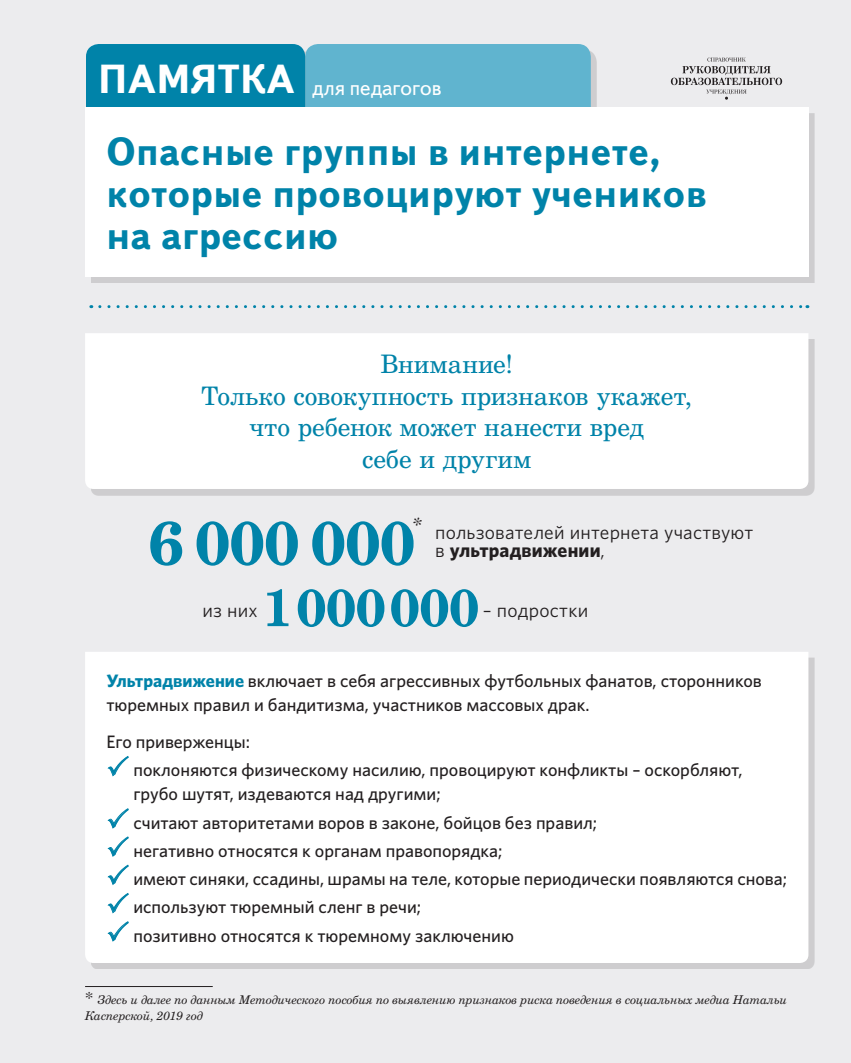
<style>
.page{position:relative;width:851px;height:1063px;background:#fff}
.page>*{position:absolute;margin:0;border:0;box-sizing:border-box;transform-origin:0 0}
._12TABL-txt{font:700 61.5px "Century Schlbk Cyr";letter-spacing:-.01em;color:#0083a9}
._12TABL-txt-2{font:700 52.5px "Century Schlbk Cyr";letter-spacing:-.01em;color:#0083a9}
.t1{font:700 40.5px "Text Book C";color:#fff}
.t2{font:700 39px/42px "Text Book C";letter-spacing:.01em;color:#0083a9}
._07BODY-txt{font:25.5px/31.5px "Century Schlbk Cyr";color:#0083a9;text-align:center}
.t3{font:21px "Text Book C";color:#fff}
._12TABL-txt-3{font:19.5px/18px "Whitney";letter-spacing:.01em;color:#231f20}
._01{font:500 18px/24px "Whitney";color:#231f20}
._14FootNOTE{font:italic 12px/16.5px "Century Schlbk Cyr";letter-spacing:-.01em;color:#231f20}
.s1{font-weight:700}
.s2{font-weight:700;color:#0083a9}
.s3{font-style:normal;font-size:16.5px}
</style>
<div class="page">
<div style="left:0;top:0;width:850px;height:1063px;background:#ececee"></div>
<div style="left:91px;top:50px;width:723px;height:232px;background:#231f20;opacity:.15"></div>
<div style="left:305px;top:44px;width:285px;height:88px;background:#60b4cf;border-radius:13px"></div>
<div style="left:86px;top:44px;width:219px;height:88px;background:#0083a9;border-radius:13px"></div>
<div style="left:85px;top:107px;width:723px;height:169px;background:#fff"></div>
<svg style="left:100px;top:305px;width:707px;height:3px"></svg>
<svg style="left:670px;top:58px;width:112px;height:42px"></svg>
<div style="left:91px;top:658px;width:723px;height:311px;background:#cecdcf"></div>
<div style="left:85px;top:652px;width:723px;height:311px;background:#fff"></div>
<div style="left:91px;top:339px;width:723px;height:156px;background:#cecdcf"></div>
<div style="left:85px;top:333px;width:723px;height:156px;background:#fff"></div>
<hr style="left:85px;top:986px;width:128px;height:1px;background:#231f20">
<svg style="left:107px;top:755px;width:22px;height:22px"></svg>
<svg style="left:107px;top:808px;width:22px;height:22px"></svg>
<svg style="left:107px;top:836px;width:22px;height:22px"></svg>
<svg style="left:107px;top:864px;width:22px;height:22px"></svg>
<svg style="left:107px;top:892px;width:22px;height:22px"></svg>
<svg style="left:107px;top:921px;width:22px;height:22px"></svg>
<p class="t1" style="left:98px;top:55px;width:198px">ПАМЯТКА</p>
<p class="t3" style="left:312px;top:76px;width:131px">для педагогов</p>
<p class="t2" style="left:106px;top:130px;width:601px">Опасные группы в интернете, которые провоцируют учеников на агрессию</p>
<p class="_07BODY-txt" style="left:201px;top:348px;width:492px">Внимание!<br>Только совокупность признаков укажет, что ребенок может нанести вред<br>себе и другим</p>
<p class="_12TABL-txt" style="left:148px;top:504px;width:268px">6 000 000</p>
<p class="_12TABL-txt-3" style="left:435px;top:523px;width:319px;text-indent:-23px"><sup>*</sup> пользователей интернета участвуют в <span class="s1">ультрадвижении</span>,</p>
<p class="_12TABL-txt-3" style="left:202px;top:601px;width:56px">из них</p>
<p class="_12TABL-txt-2" style="left:262px;top:574px;width:218px">1000000</p>
<p class="_12TABL-txt-3" style="left:483px;top:601px;width:107px">– подростки</p>
<p class="_01" style="left:106px;top:669px;width:657px"><span class="s2">Ультрадвижение</span> включает в себя агрессивных футбольных фанатов, сторонников тюремных правил и бандитизма, участников массовых драк.</p>
<p class="_01" style="left:106px;top:730px;width:145px">Его приверженцы:</p>
<p class="_01" style="left:133px;top:758px;width:610px">поклоняются физическому насилию, провоцируют конфликты – оскорбляют, грубо шутят, издеваются над другими;</p>
<p class="_01" style="left:133px;top:810px;width:465px">считают авторитетами воров в законе, бойцов без правил;</p>
<p class="_01" style="left:133px;top:838px;width:370px">негативно относятся к органам правопорядка;</p>
<p class="_01" style="left:133px;top:867px;width:655px">имеют синяки, ссадины, шрамы на теле, которые периодически появляются снова;</p>
<p class="_01" style="left:133px;top:895px;width:289px">используют тюремный сленг в речи;</p>
<p class="_01" style="left:133px;top:923px;width:382px">позитивно относятся к тюремному заключению</p>
<p class="_14FootNOTE" style="left:85px;top:991px;width:703px"><span class="s3">*</span> Здесь и далее по данным Методического пособия по выявлению признаков риска поведения в социальных медиа Натальи<br>Касперской, 2019 год</p>
</div>
